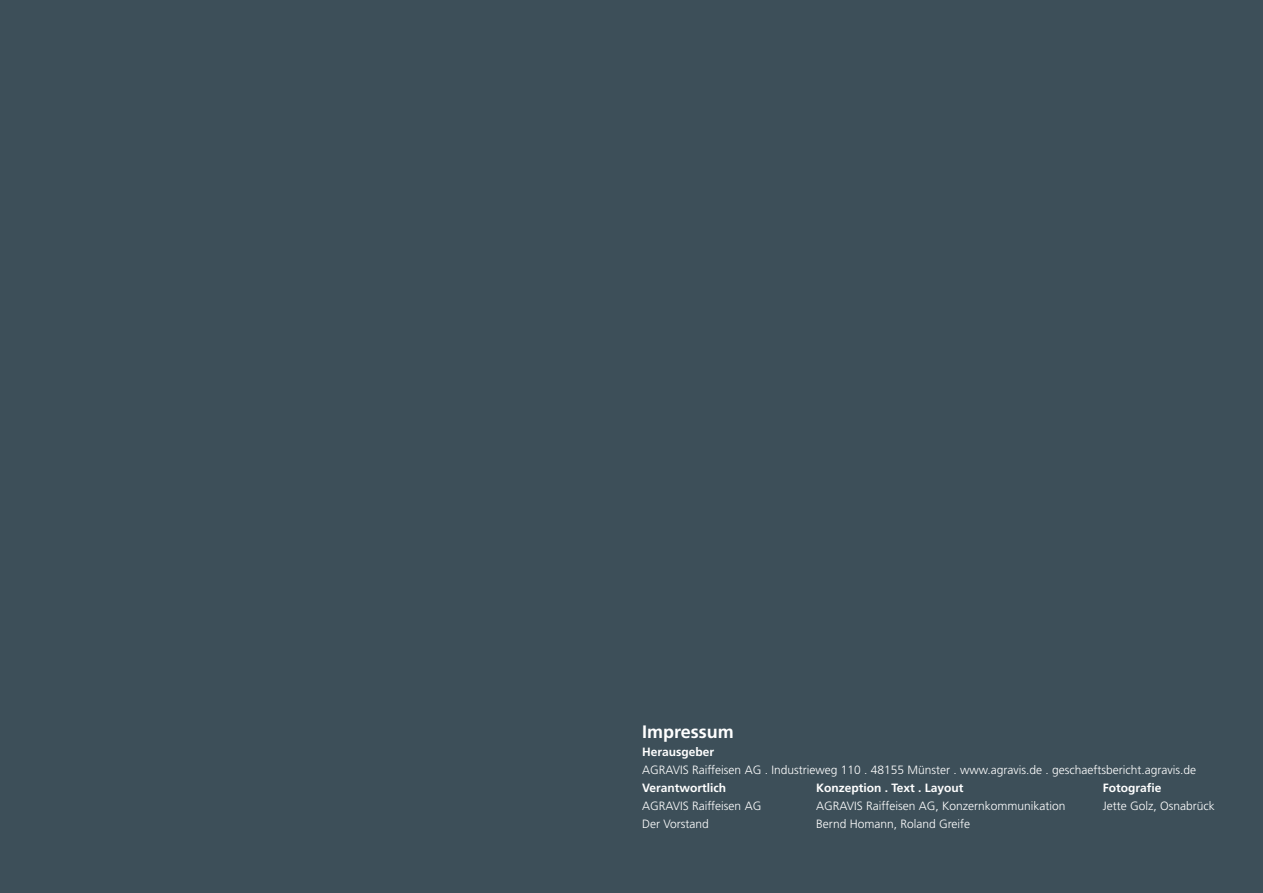
<style>
.page{position:relative;width:1263px;height:893px;background:#3d4f59}
.page>*{position:absolute;margin:0;border:0;box-sizing:border-box;transform-origin:0 0}
.t1{font:700 18px "Frutiger LT Std";color:#fff}
.t2{font:300 12px "Frutiger LT Std";color:#fff}
.t3{font:700 12px "Frutiger LT Std";color:#fff}
</style>
<div class="page">
<h1 class="t1" style="left:642px;top:721px;width:93px">Impressum</h1>
<p class="t3" style="left:642px;top:745px;width:74px">Herausgeber</p>
<p class="t2" style="left:642px;top:763px;width:555px">AGRAVIS Raiffeisen AG . Industrieweg 110 . 48155 Münster . www.agravis.de . geschaeftsbericht.agravis.de</p>
<p class="t3" style="left:642px;top:781px;width:86px">Verantwortlich</p>
<p class="t3" style="left:816px;top:781px;width:149px">Konzeption . Text . Layout</p>
<p class="t3" style="left:1103px;top:781px;width:60px">Fotografie</p>
<p class="t2" style="left:642px;top:799px;width:121px">AGRAVIS Raiffeisen AG</p>
<p class="t2" style="left:816px;top:799px;width:251px">AGRAVIS Raiffeisen AG, Konzernkommunikation</p>
<p class="t2" style="left:1103px;top:799px;width:113px">Jette Golz, Osnabrück</p>
<p class="t2" style="left:642px;top:817px;width:68px">Der Vorstand</p>
<p class="t2" style="left:816px;top:817px;width:156px">Bernd Homann, Roland Greife</p>
</div>
